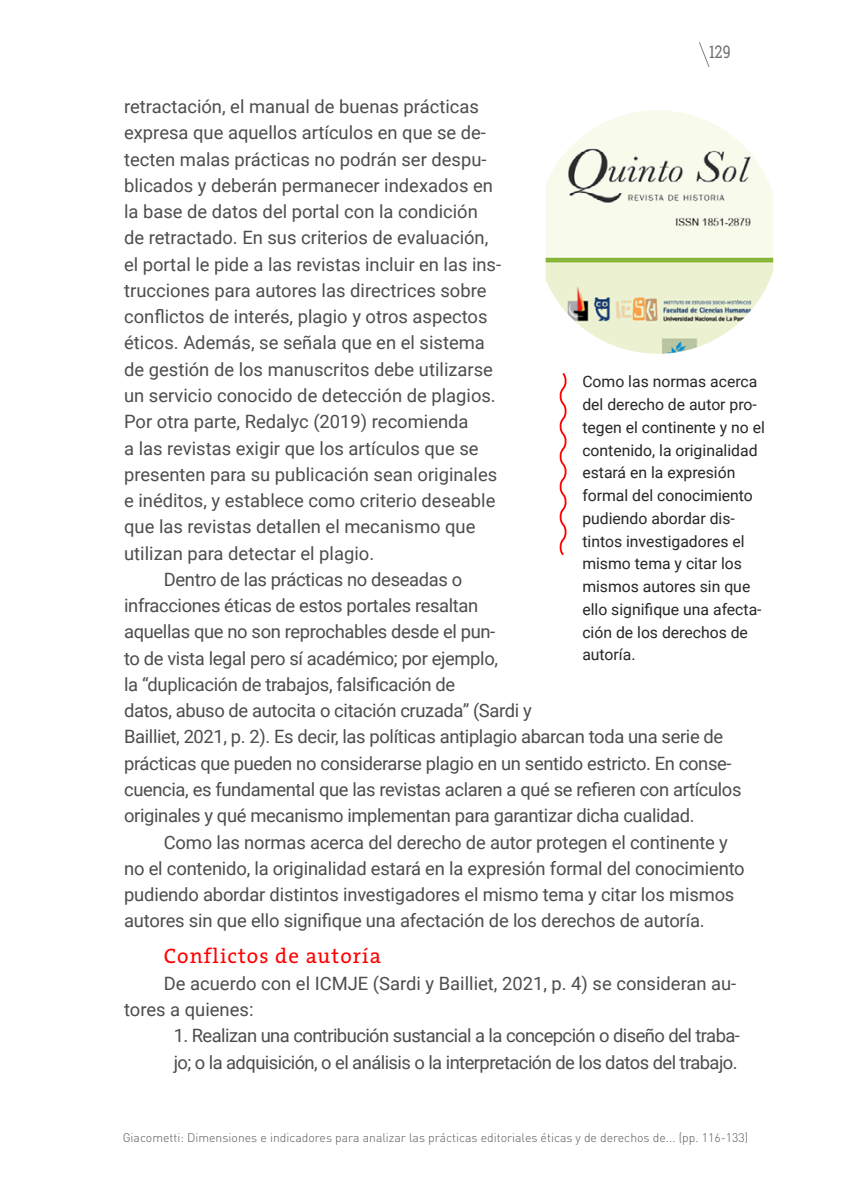
<style>
.page{position:relative;width:844px;height:1191px;background:#fff}
.page>*{position:absolute;margin:0;border:0;box-sizing:border-box;transform-origin:0 0}
.t1{font:21px "The Serif";letter-spacing:.05em;color:#f00}
.t2{font:18.38px/26.2px "Roboto";letter-spacing:-.01em;color:#4d4d4f}
.t3{font:18.38px/26.2px "Roboto";letter-spacing:-.03em;color:#4d4d4f}
.t4{font:17.5px "Roboto Slab";color:#6d6e71;scale:.8 1}
.t5{font:15.75px/22.8px "Roboto";color:#262626}
.t6{font:300 12.25px "DIN Pro";color:#58595b}
</style>
<div class="page">
<svg style="left:699px;top:42px;width:11px;height:25px"></svg>
<svg style="left:559px;top:373px;width:8px;height:183px"></svg>
<img style="left:545px;top:110px;width:228px;height:244px">
<p class="t4" style="left:709px;top:39px;width:28px">129</p>
<p class="t2" style="left:124px;top:93px;width:356px">retractación, el manual de buenas prácticas</p>
<p class="t2" style="left:124px;top:119px;width:363px">expresa que aquellos artículos en que se de-</p>
<p class="t2" style="left:124px;top:145px;width:364px">tecten malas prácticas no podrán ser despu-</p>
<p class="t2" style="left:124px;top:171px;width:370px">blicados y deberán permanecer indexados en</p>
<p class="t2" style="left:124px;top:198px;width:355px">la base de datos del portal con la condición</p>
<p class="t2" style="left:124px;top:224px;width:366px">de retractado. En sus criterios de evaluación,</p>
<p class="t2" style="left:124px;top:250px;width:378px">el portal le pide a las revistas incluir en las ins-</p>
<p class="t2" style="left:124px;top:276px;width:364px">trucciones para autores las directrices sobre</p>
<p class="t2" style="left:124px;top:303px;width:365px">conflictos de interés, plagio y otros aspectos</p>
<p class="t2" style="left:124px;top:329px;width:362px">éticos. Además, se señala que en el sistema</p>
<p class="t2" style="left:124px;top:355px;width:370px">de gestión de los manuscritos debe utilizarse</p>
<p class="t2" style="left:124px;top:381px;width:373px">un servicio conocido de detección de plagios.</p>
<p class="t2" style="left:124px;top:408px;width:346px">Por otra parte, Redalyc (2019) recomienda</p>
<p class="t2" style="left:124px;top:434px;width:356px">a las revistas exigir que los artículos que se</p>
<p class="t2" style="left:124px;top:460px;width:374px">presenten para su publicación sean originales</p>
<p class="t2" style="left:124px;top:487px;width:373px">e inéditos, y establece como criterio deseable</p>
<p class="t2" style="left:124px;top:513px;width:353px">que las revistas detallen el mecanismo que</p>
<p class="t2" style="left:124px;top:539px;width:251px">utilizan para detectar el plagio.</p>
<p class="t2" style="left:164px;top:565px;width:300px">Dentro de las prácticas no deseadas o</p>
<p class="t2" style="left:124px;top:592px;width:356px">infracciones éticas de estos portales resaltan</p>
<p class="t2" style="left:124px;top:618px;width:372px">aquellas que no son reprochables desde el pun-</p>
<p class="t2" style="left:124px;top:644px;width:375px">to de vista legal pero sí académico; por ejemplo,</p>
<p class="t2" style="left:124px;top:670px;width:332px">la “duplicación de trabajos, falsificación de</p>
<p class="t2" style="left:124px;top:697px;width:409px">datos, abuso de autocita o citación cruzada” (Sardi y</p>
<p class="t2" style="left:124px;top:723px;width:600px">Bailliet, 2021, p. 2). Es decir, las políticas antiplagio abarcan toda una serie de</p>
<p class="t2" style="left:124px;top:749px;width:608px">prácticas que pueden no considerarse plagio en un sentido estricto. En conse-</p>
<p class="t2" style="left:124px;top:775px;width:618px">cuencia, es fundamental que las revistas aclaren a qué se refieren con artículos</p>
<p class="t2" style="left:124px;top:802px;width:572px">originales y qué mecanismo implementan para garantizar dicha cualidad.</p>
<p class="t2" style="left:164px;top:828px;width:565px">Como las normas acerca del derecho de autor protegen el continente y</p>
<p class="t2" style="left:124px;top:854px;width:622px">no el contenido, la originalidad estará en la expresión formal del conocimiento</p>
<p class="t2" style="left:124px;top:880px;width:611px">pudiendo abordar distintos investigadores el mismo tema y citar los mismos</p>
<p class="t2" style="left:124px;top:907px;width:582px">autores sin que ello signifique una afectación de los derechos de autoría.</p>
<p class="t1" style="left:164px;top:938px;width:219px">Conflictos de autoría</p>
<p class="t2" style="left:124px;top:969px;width:613px;text-indent:40px">De acuerdo con el ICMJE (Sardi y Bailliet, 2021, p. 4) se consideran au&shy;tores a quienes:</p>
<p class="t3" style="left:174px;top:1022px;width:567px">1. Realizan una contribución sustancial a la concepción o diseño del traba&shy;jo; o la adquisición, o el análisis o la interpretación de los datos del trabajo.</p>
<p class="t5" style="left:582px;top:370px;width:184px">Como las normas acerca del derecho de autor pro&shy;tegen el continente y no el contenido, la originalidad estará en la expresión formal del conocimiento pudiendo abordar dis&shy;tintos investigadores el mismo tema y citar los mismos autores sin que ello signifique una afecta&shy;ción de los derechos de autoría.</p>
<p class="t6" style="left:123px;top:1128px;width:627px">Giacometti: Dimensiones e indicadores para analizar las prácticas editoriales éticas y de derechos de... (pp. 116-133)</p>
</div>
